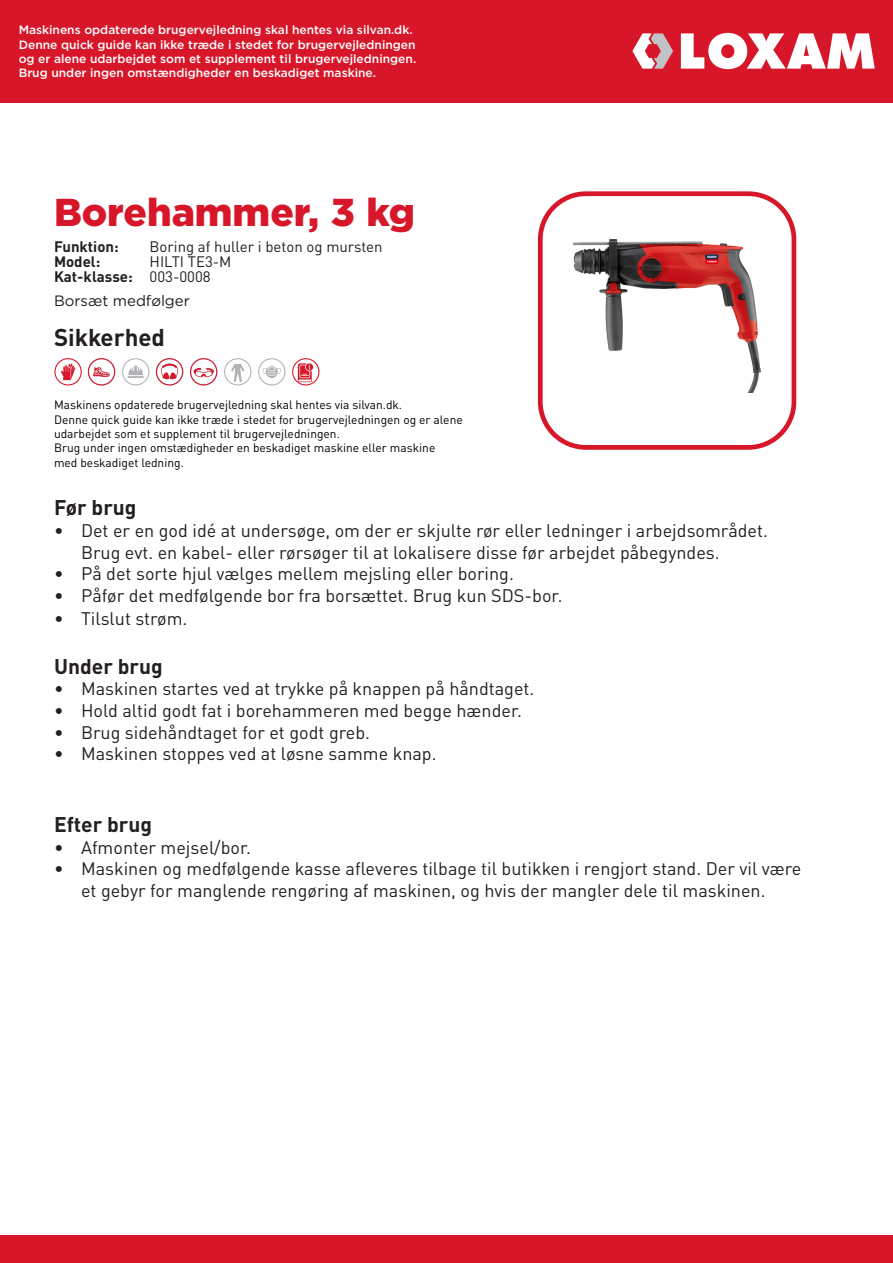
<style>
.page{position:relative;width:893px;height:1263px;background:#fff}
.page>*{position:absolute;margin:0;border:0;box-sizing:border-box;transform-origin:0 0}
.t1{font:900 38.85px "Gotham";color:#d71729}
.t2{font:700 24px "DIN Pro";color:#231f20}
.t3{font:700 21px "DIN Pro";color:#231f20}
.t4{font:18px/21.6px "DIN Pro";color:#231f20}
.t5{font:15px "DIN Pro";color:#231f20}
.t6{font:700 15px "DIN Pro";color:#231f20}
.t7{font:15px "Gotham";color:#231f20}
.t8{font:12px/14.4px "DIN Pro";color:#000001}
.t9{font:500 12px/14.4px "Gotham";color:#fff}
</style>
<div class="page">
<div style="left:0;top:1235px;width:893px;height:28px;background:#d71729"></div>
<img style="left:573px;top:240px;width:188px;height:152px">
<div style="left:538px;top:191px;width:258px;height:259px;border:5px solid #d71729;border-radius:46px"></div>
<svg style="left:128px;top:366px;width:16px;height:12px"></svg>
<div style="left:122px;top:358px;width:27px;height:27px;border:1px solid #b2b3b7;border-radius:50%"></div>
<svg style="left:231px;top:364px;width:14px;height:17px"></svg>
<div style="left:224px;top:358px;width:27px;height:27px;border:1px solid #b2b3b7;border-radius:50%"></div>
<svg style="left:263px;top:365px;width:18px;height:13px"></svg>
<div style="left:258px;top:358px;width:27px;height:27px;border:1px solid #b2b3b7;border-radius:50%"></div>
<svg style="left:61px;top:364px;width:14px;height:16px"></svg>
<div style="left:54px;top:358px;width:28px;height:27px;border:1px solid #d71729;border-radius:50%"></div>
<svg style="left:161px;top:364px;width:17px;height:15px"></svg>
<div style="left:156px;top:358px;width:27px;height:27px;border:1px solid #d71729;border-radius:50%"></div>
<svg style="left:194px;top:368px;width:20px;height:9px"></svg>
<div style="left:190px;top:358px;width:27px;height:27px;border:1px solid #d71729;border-radius:50%"></div>
<svg style="left:298px;top:363px;width:15px;height:19px"></svg>
<div style="left:292px;top:358px;width:27px;height:27px;border:1px solid #d71729;border-radius:50%"></div>
<div style="left:0;top:0;width:893px;height:102px;background:#d71729"></div>
<svg style="left:632px;top:33px;width:41px;height:36px"></svg>
<svg style="left:681px;top:33px;width:194px;height:36px"></svg>
<svg style="left:93px;top:367px;width:17px;height:10px"></svg>
<div style="left:88px;top:358px;width:27px;height:27px;border:1px solid #d71729;border-radius:50%"></div>
<p class="t9" style="left:19px;top:23px;width:399px">Maskinens opdaterede brugervejledning skal hentes via silvan.dk.<br>Denne quick guide kan ikke træde i stedet for brugervejledningen og er alene udarbejdet som et supplement til brugervejledningen.<br>Brug under ingen omstændigheder en beskadiget maskine.</p>
<p class="t1" style="left:54px;top:185px;width:363px">Borehammer, 3 kg</p>
<p class="t6" style="left:54px;top:234px;width:66px">Funktion:</p>
<p class="t6" style="left:54px;top:249px;width:48px">Model:</p>
<p class="t6" style="left:54px;top:264px;width:80px">Kat-klasse:</p>
<p class="t5" style="left:150px;top:234px;width:235px">Boring af huller i beton og mursten</p>
<p class="t5" style="left:150px;top:249px;width:83px">HILTI TE3-M</p>
<p class="t5" style="left:150px;top:264px;width:63px">003-0008</p>
<p class="t7" style="left:54px;top:291px;width:137px">Borsæt medfølger</p>
<p class="t2" style="left:54px;top:318px;width:113px">Sikkerhed</p>
<p class="t8" style="left:54px;top:396px;width:410px">Maskinens opdaterede brugervejledning skal hentes via silvan.dk.<br>Denne quick guide kan ikke træde i stedet for brugervejledningen og er alene udarbejdet som et supplement til brugervejledningen.</p>
<p class="t8" style="left:54px;top:440px;width:383px">Brug under ingen omstædigheder en beskadiget maskine eller maskine med beskadiget ledning.</p>
<p class="t3" style="left:54px;top:490px;width:84px">Før brug</p>
<p class="t4" style="left:81px;top:518px;width:688px;text-indent:-27px">• Det er en god idé at undersøge, om der er skjulte rør eller ledninger i arbejdsområdet.<br>Brug evt. en kabel- eller rørsøger til at lokalisere disse før arbejdet påbegyndes.</p>
<p class="t4" style="left:54px;top:561px;width:461px">• På det sorte hjul vælges mellem mejsling eller boring.</p>
<p class="t4" style="left:54px;top:583px;width:510px">• Påfør det medfølgende bor fra borsættet. Brug kun SDS-bor.</p>
<p class="t4" style="left:54px;top:606px;width:135px">• Tilslut strøm.</p>
<p class="t3" style="left:54px;top:649px;width:110px">Under brug</p>
<p class="t4" style="left:54px;top:676px;width:482px">• Maskinen startes ved at trykke på knappen på håndtaget.</p>
<p class="t4" style="left:54px;top:698px;width:469px">• Hold altid godt fat i borehammeren med begge hænder.</p>
<p class="t4" style="left:54px;top:720px;width:318px">• Brug sidehåndtaget for et godt greb.</p>
<p class="t4" style="left:54px;top:741px;width:384px">• Maskinen stoppes ved at løsne samme knap.</p>
<p class="t3" style="left:54px;top:807px;width:100px">Efter brug</p>
<p class="t4" style="left:54px;top:835px;width:199px">• Afmonter mejsel/bor.</p>
<p class="t4" style="left:54px;top:856px;width:749px;text-align:center">• Maskinen og medfølgende kasse afleveres tilbage til butikken i rengjort stand. Der vil være et gebyr for manglende rengøring af maskinen, og hvis der mangler dele til maskinen.</p>
</div>
